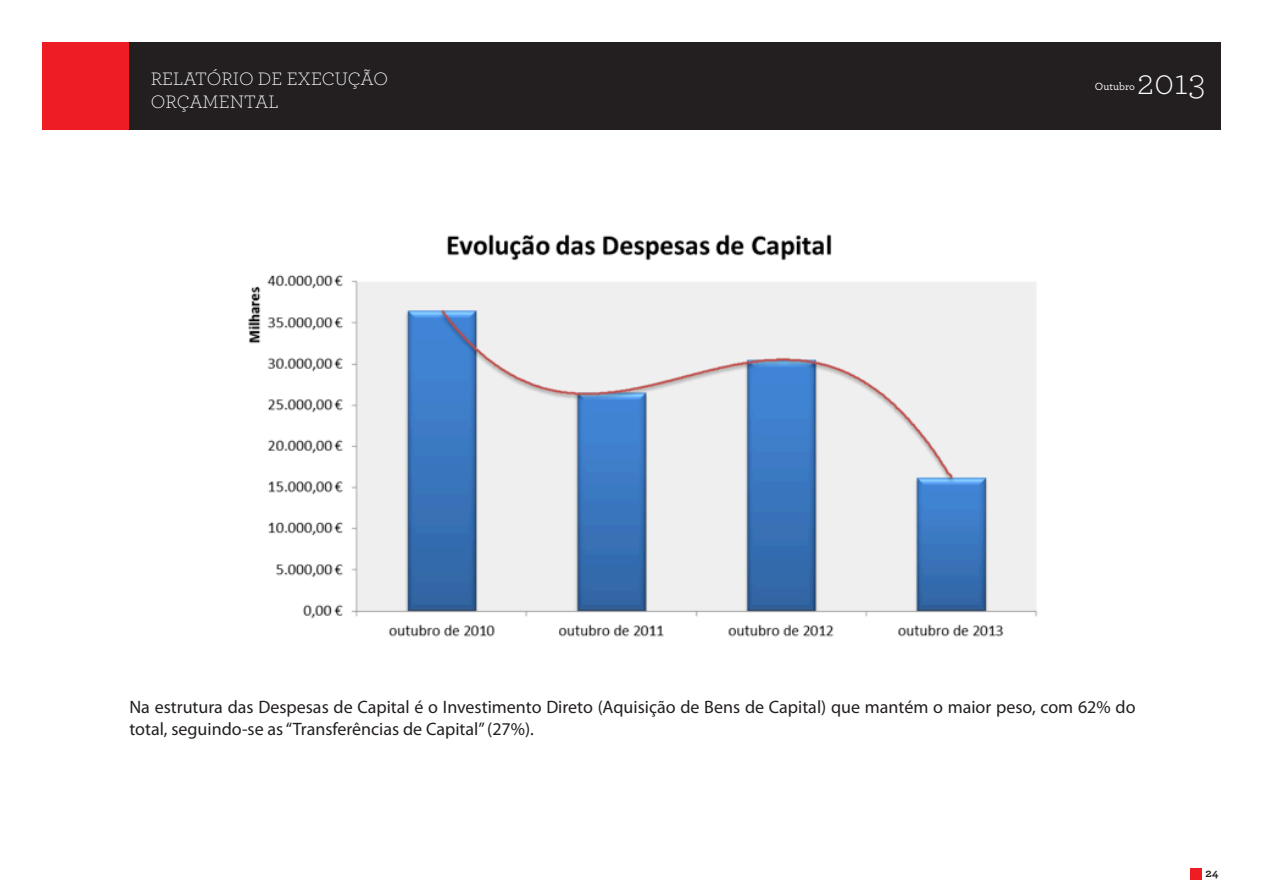
<style>
.page{position:relative;width:1263px;height:893px;background:#fff}
.page>*{position:absolute;margin:0;border:0;box-sizing:border-box;transform-origin:0 0}
.t1{font:300 37.2px "Archer";color:#fff}
.t2{font:300 18.9px/22.6px "Archer";color:#fff}
.texto{font:18px/21.6px "Myriad Pro";color:#231f20}
.t3{font:700 12px "Archer";color:#231f20}
.t4{font:500 10.95px "Archer";color:#fff}
</style>
<div class="page">
<div style="left:129px;top:43px;width:1091px;height:87px;background:#231f20"></div>
<div style="left:43px;top:43px;width:86px;height:87px;background:#ee1d23"></div>
<div style="left:1190px;top:868px;width:12px;height:11px;background:#ee1d23"></div>
<img style="left:248px;top:234px;width:790px;height:403px">
<p class="t2" style="left:151px;top:67px;width:239px">RELATÓRIO DE EXECUÇÃO<br>ORÇAMENTAL</p>
<p class="t4" style="left:1095px;top:78px;width:41px">Outubro</p>
<h1 class="t1" style="left:1137px;top:58px;width:70px">2013</h1>
<p class="texto" style="left:129px;top:696px;width:1007px">Na estrutura das Despesas de Capital é o Investimento Direto (Aquisição de Bens de Capital) que mantém o maior peso, com 62% do total, seguindo-se as “Transferências de Capital” (27%).</p>
<p class="t3" style="left:1205px;top:864px;width:15px">24</p>
</div>
